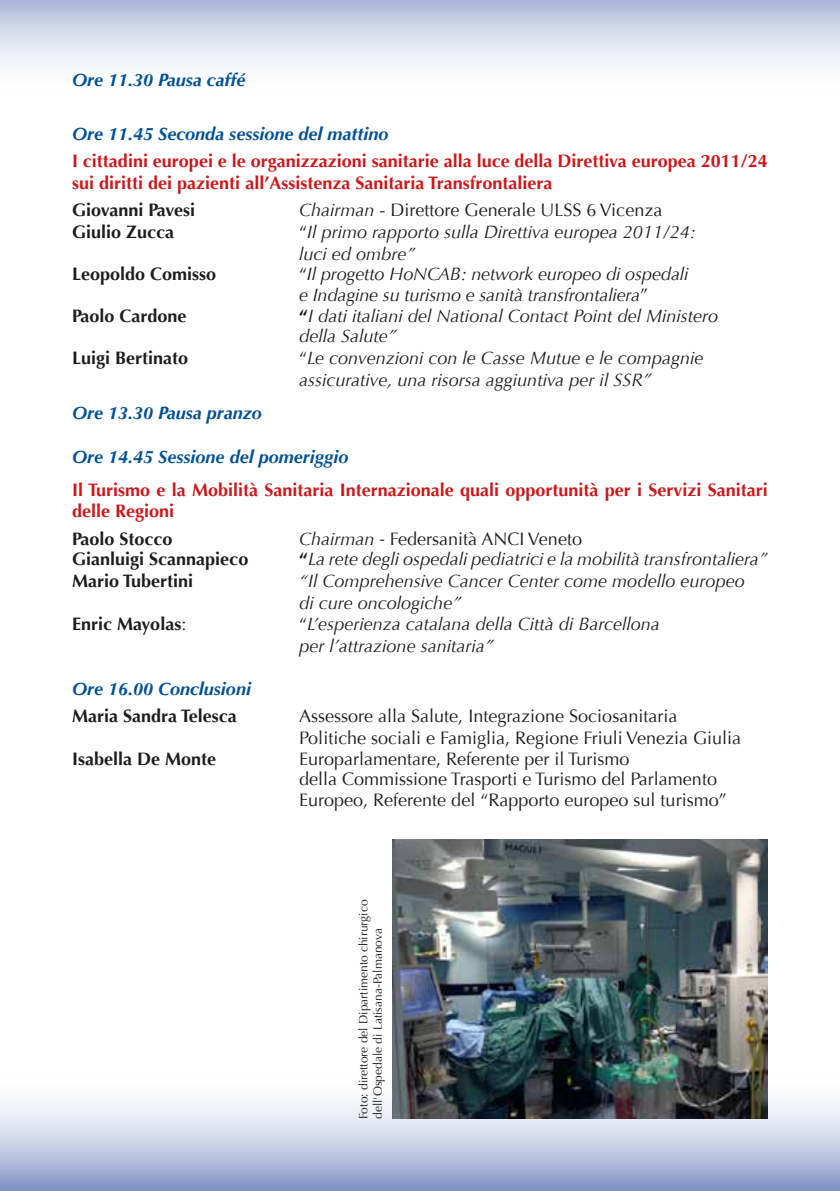
<style>
.page{position:relative;width:840px;height:1191px;background:#fff}
.page>*{position:absolute;margin:0;border:0;box-sizing:border-box;transform-origin:0 0}
.t1{font:italic 18px/21.6px "Optima";color:#1d1d1b}
.t2{font:18px/20.8px "Optima";color:#1d1d1b}
.t3{font:700 18px/21.6px "Optima";color:#cd171a}
.t4{font:700 18px "Optima";color:#1d1d1b}
.t5{font:italic 700 18px "Optima";color:#005095}
.t6{font:12px/14.4px "Optima";color:#1d1d1b}
.s1{font-style:italic}
.s2{font-style:normal}
.s3{font-weight:700;font-style:normal}
.s4{font-weight:400}
</style>
<div class="page">
<svg style="left:0;top:1068px;width:839px;height:123px"></svg>
<div style="left:0;top:0;width:839px;height:99px;background:linear-gradient(to bottom,#b7c1dd,#fff)"></div>
<img style="left:392px;top:839px;width:375px;height:280px">
<p class="t5" style="left:72px;top:69px;width:175px">Ore 11.30 Pausa caffé</p>
<p class="t5" style="left:72px;top:123px;width:318px">Ore 11.45 Seconda sessione del mattino</p>
<p class="t3" style="left:72px;top:151px;width:696px">I cittadini europei e le organizzazioni sanitarie alla luce della Direttiva europea 2011/24 sui diritti dei pazienti all’Assistenza Sanitaria Transfrontaliera</p>
<p class="t4" style="left:72px;top:200px;width:124px">Giovanni Pavesi</p>
<p class="t2" style="left:299px;top:200px;width:364px"><span class="s1">Chairman</span> - Direttore Generale ULSS 6 Vicenza</p>
<p class="t4" style="left:72px;top:221px;width:104px">Giulio Zucca</p>
<p class="t1" style="left:299px;top:221px;width:398px"><span class="s2">“</span>Il primo rapporto sulla Direttiva europea 2011/24: luci ed ombre”</p>
<p class="t4" style="left:72px;top:264px;width:146px">Leopoldo Comisso</p>
<p class="t1" style="left:299px;top:264px;width:390px;line-height:20.8px"><span class="s2">“</span>Il progetto HoNCAB: network europeo di ospedali e Indagine su turismo e sanità transfrontaliera<span class="s2">”</span></p>
<p class="t4" style="left:72px;top:305px;width:116px">Paolo Cardone</p>
<p class="t1" style="left:299px;top:305px;width:420px;line-height:20.6px"><span class="s3">“</span>I dati italiani del National Contact Point del Ministero della Salute”</p>
<p class="t4" style="left:72px;top:347px;width:118px">Luigi Bertinato</p>
<p class="t1" style="left:299px;top:347px;width:406px"><span class="s2">“</span>Le convenzioni con le Casse Mutue e le compagnie assicurative, una risorsa aggiuntiva per il SSR”</p>
<p class="t5" style="left:72px;top:402px;width:191px">Ore 13.30 Pausa pranzo</p>
<p class="t5" style="left:72px;top:446px;width:278px">Ore 14.45 Sessione del pomeriggio</p>
<p class="t3" style="left:72px;top:479px;width:697px">Il Turismo e la Mobilità Sanitaria Internazionale quali opportunità per i Servizi Sanitari delle Regioni</p>
<p class="t4" style="left:72px;top:528px;width:102px">Paolo Stocco</p>
<p class="t2" style="left:299px;top:528px;width:284px"><span class="s1">Chairman -</span> Federsanità ANCI Veneto</p>
<p class="t4" style="left:72px;top:549px;width:178px">Gianluigi Scannapieco</p>
<p class="t1" style="left:299px;top:548px;width:470px"><span class="s3">“</span>La rete degli ospedali pediatrici e la mobilità transfrontaliera”</p>
<p class="t4" style="left:72px;top:570px;width:122px">Mario Tubertini</p>
<p class="t1" style="left:299px;top:570px;width:447px">“Il Comprehensive Cancer Center come modello europeo di cure oncologiche”</p>
<p class="t4" style="left:72px;top:613px;width:116px">Enric Mayolas<span class="s4">:</span></p>
<p class="t1" style="left:299px;top:613px;width:362px"><span class="s2">“</span>L’esperienza catalana della Città di Barcellona per l’attrazione sanitaria”</p>
<p class="t5" style="left:72px;top:678px;width:180px">Ore 16.00 Conclusioni</p>
<p class="t4" style="left:72px;top:705px;width:166px">Maria Sandra Telesca</p>
<p class="t2" style="left:299px;top:705px;width:443px;line-height:21.6px">Assessore alla Salute, Integrazione Sociosanitaria<br>Politiche sociali e Famiglia, Regione Friuli Venezia Giulia</p>
<p class="t4" style="left:72px;top:748px;width:146px">Isabella De Monte</p>
<p class="t2" style="left:299px;top:748px;width:429px">Europarlamentare, Referente per il Turismo<br>della Commissione Trasporti e Turismo del Parlamento<br>Europeo, Referente del “Rapporto europeo sul turismo”</p>
<p class="t6" style="left:356px;top:1119px;width:221px;rotate:-90deg">Foto: direttore del Dipartimento chirurgico dell'Ospedale di Latisana-Palmanova</p>
</div>
